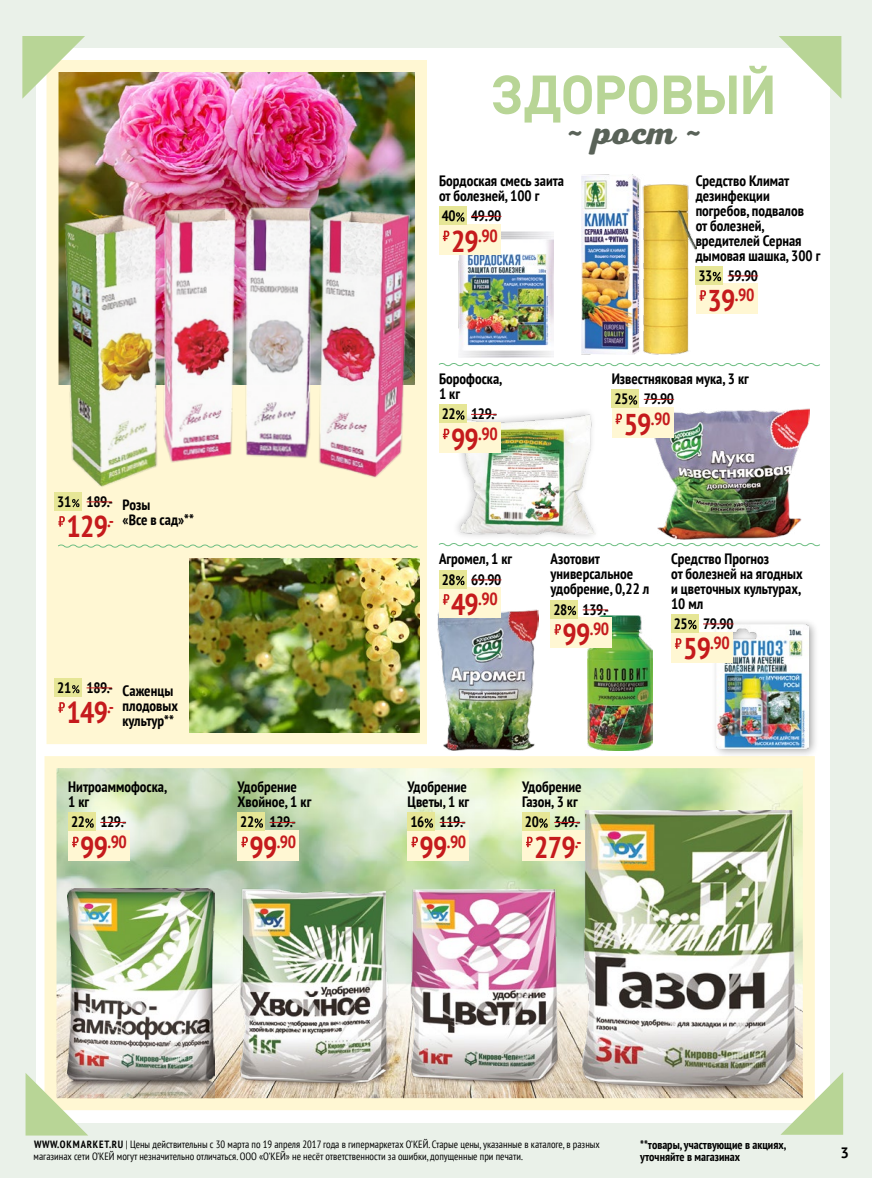
<style>
.page{position:relative;width:872px;height:1178px;background:#eaf1e9}
.page>*{position:absolute;margin:0;border:0;box-sizing:border-box;transform-origin:0 0}
.t1{font:700 54px "DIN Pro";letter-spacing:-.03em;color:#b8d596}
.t2{font:700 36px "Nexa Script";color:#596258}
.t3{font:700 condensed 30px "PT Sans";letter-spacing:-.025em;color:#c51a1c}
.t4{font:700 condensed 17.55px "PT Sans";letter-spacing:-.025em;color:#c51a1c}
.t5{font:700 condensed 15px/15px "PT Sans";color:#000}
.t6{font:700 15px "PT Sans";color:#000}
.t7{font:700 condensed 12px/12px "PT Sans";color:#000}
.t8{font:condensed 10.5px/12px "PT Sans";color:#000}
.s1{font-size:30px}
.s2{font-weight:700}
</style>
<div class="page">
<div style="left:36px;top:48px;width:794px;height:1074px;background:#fff"></div>
<div style="left:52px;top:66px;width:369px;height:672px;background:#fff7d3"></div>
<img style="left:59px;top:73px;width:355px;height:311px">
<div style="left:46px;top:60px;width:381px;height:684px;border:12px solid #fff7d3"></div>
<img style="left:58px;top:769px;width:744px;height:328px">
<div style="left:45px;top:756px;width:770px;height:354px;border:12px solid #fff7d3"></div>
<svg style="left:779px;top:36px;width:62px;height:62px"></svg>
<svg style="left:26px;top:1073px;width:62px;height:62px;background:#d3e1b4"></svg>
<svg style="left:780px;top:1072px;width:63px;height:63px"></svg>
<div style="left:54px;top:696px;width:62px;height:30px;background:#fff7d3"></div>
<svg style="left:58px;top:702px;width:7px;height:10px"></svg>
<div style="left:54px;top:678px;width:27px;height:18px;background:#e6e696"></div>
<svg style="left:87px;top:687px;width:25px;height:1px"></svg>
<svg style="left:72px;top:685px;width:7px;height:8px"></svg>
<div style="left:54px;top:510px;width:62px;height:30px;background:#fff7d3"></div>
<svg style="left:58px;top:516px;width:7px;height:10px"></svg>
<div style="left:54px;top:492px;width:27px;height:18px;background:#e6e696"></div>
<svg style="left:87px;top:501px;width:25px;height:1px"></svg>
<svg style="left:72px;top:499px;width:7px;height:8px"></svg>
<div style="left:68px;top:830px;width:62px;height:31px;background:#fff7d3"></div>
<svg style="left:72px;top:837px;width:7px;height:10px"></svg>
<div style="left:68px;top:813px;width:27px;height:18px;background:#e6e696"></div>
<svg style="left:100px;top:822px;width:26px;height:1px"></svg>
<svg style="left:85px;top:818px;width:9px;height:10px"></svg>
<div style="left:237px;top:830px;width:62px;height:31px;background:#fff7d3"></div>
<svg style="left:241px;top:837px;width:7px;height:10px"></svg>
<div style="left:237px;top:813px;width:27px;height:18px;background:#e6e696"></div>
<svg style="left:269px;top:822px;width:26px;height:1px"></svg>
<svg style="left:254px;top:818px;width:9px;height:10px"></svg>
<div style="left:407px;top:830px;width:62px;height:31px;background:#fff7d3"></div>
<svg style="left:411px;top:837px;width:7px;height:10px"></svg>
<div style="left:407px;top:813px;width:27px;height:18px;background:#e6e696"></div>
<svg style="left:439px;top:822px;width:26px;height:1px"></svg>
<svg style="left:424px;top:818px;width:9px;height:10px"></svg>
<svg style="left:438px;top:363px;width:382px;height:4px"></svg>
<svg style="left:438px;top:543px;width:382px;height:4px"></svg>
<img style="left:61px;top:205px;width:349px;height:282px">
<div style="left:711px;top:618px;width:108px;height:140px;background:#000;opacity:.35"></div>
<img style="left:717px;top:624px;width:91px;height:124px">
<img style="left:459px;top:231px;width:94px;height:126px">
<img style="left:581px;top:174px;width:115px;height:180px">
<img style="left:577px;top:810px;width:227px;height:288px">
<img style="left:588px;top:616px;width:64px;height:134px">
<img style="left:406px;top:889px;width:155px;height:197px">
<img style="left:68px;top:888px;width:147px;height:210px">
<img style="left:236px;top:888px;width:157px;height:204px">
<div style="left:449px;top:406px;width:151px;height:136px;background:#000;opacity:.25"></div>
<img style="left:458px;top:414px;width:137px;height:120px">
<img style="left:654px;top:408px;width:155px;height:132px">
<img style="left:438px;top:609px;width:100px;height:141px">
<div style="left:522px;top:830px;width:62px;height:31px;background:#fff7d3"></div>
<svg style="left:526px;top:837px;width:6px;height:10px"></svg>
<div style="left:522px;top:813px;width:27px;height:18px;background:#e6e696"></div>
<svg style="left:554px;top:822px;width:25px;height:1px"></svg>
<svg style="left:539px;top:818px;width:9px;height:10px"></svg>
<div style="left:550px;top:618px;width:62px;height:30px;background:#fff7d3"></div>
<svg style="left:554px;top:624px;width:7px;height:10px"></svg>
<div style="left:550px;top:600px;width:27px;height:18px;background:#e6e696"></div>
<svg style="left:582px;top:609px;width:26px;height:1px"></svg>
<svg style="left:567px;top:606px;width:9px;height:9px"></svg>
<div style="left:671px;top:632px;width:62px;height:30px;background:#fff7d3"></div>
<svg style="left:675px;top:638px;width:6px;height:11px"></svg>
<div style="left:671px;top:614px;width:27px;height:18px;background:#e6e696"></div>
<hr style="left:703px;top:623px;width:30px;height:1px;background:#c51a1c">
<svg style="left:688px;top:620px;width:8px;height:9px"></svg>
<div style="left:695px;top:284px;width:62px;height:30px;background:#fff7d3"></div>
<svg style="left:699px;top:290px;width:7px;height:11px"></svg>
<div style="left:695px;top:266px;width:27px;height:18px;background:#e6e696"></div>
<hr style="left:727px;top:275px;width:31px;height:1px;background:#c51a1c">
<svg style="left:712px;top:272px;width:9px;height:9px"></svg>
<div style="left:611px;top:407px;width:62px;height:31px;background:#fff7d3"></div>
<svg style="left:615px;top:414px;width:7px;height:10px"></svg>
<div style="left:611px;top:390px;width:27px;height:18px;background:#e6e696"></div>
<hr style="left:644px;top:399px;width:30px;height:1px;background:#c51a1c">
<svg style="left:628px;top:395px;width:9px;height:10px"></svg>
<div style="left:439px;top:422px;width:62px;height:31px;background:#fff7d3"></div>
<svg style="left:443px;top:429px;width:6px;height:10px"></svg>
<div style="left:439px;top:405px;width:27px;height:18px;background:#e6e696"></div>
<svg style="left:471px;top:414px;width:25px;height:1px"></svg>
<svg style="left:456px;top:410px;width:8px;height:10px"></svg>
<div style="left:439px;top:224px;width:62px;height:31px;background:#fff7d3"></div>
<svg style="left:443px;top:231px;width:6px;height:10px"></svg>
<div style="left:439px;top:207px;width:27px;height:18px;background:#e6e696"></div>
<hr style="left:471px;top:216px;width:30px;height:1px;background:#c51a1c">
<svg style="left:456px;top:212px;width:8px;height:10px"></svg>
<div style="left:439px;top:588px;width:62px;height:30px;background:#fff7d3"></div>
<svg style="left:443px;top:594px;width:6px;height:10px"></svg>
<div style="left:439px;top:570px;width:27px;height:18px;background:#e6e696"></div>
<hr style="left:471px;top:579px;width:30px;height:1px;background:#c51a1c">
<svg style="left:456px;top:576px;width:8px;height:9px"></svg>
<svg style="left:22px;top:36px;width:63px;height:63px"></svg>
<svg style="left:57px;top:543px;width:361px;height:6px"></svg>
<img style="left:189px;top:558px;width:230px;height:174px">
<h1 class="t1" style="left:491px;top:58px;width:287px">ЗДОРОВЫЙ</h1>
<h2 class="t2" style="left:565px;top:111px;width:139px">~ рост ~</h2>
<p class="t5" style="left:123px;top:492px;width:73px;line-height:17.9px;text-indent:-65px">31 189.- Розы<br>«Все в сад»**</p>
<h3 class="t3" style="left:66px;top:507px;width:49px">129<sup>.-</sup></h3>
<p class="t5" style="left:123px;top:680px;width:57px;line-height:16.4px;text-indent:-65px">21 189.- Саженцы плодовых</p>
<p class="t5" style="left:123px;top:713px;width:53px">культур**</p>
<h3 class="t3" style="left:66px;top:693px;width:49px">149<sup>.-</sup></h3>
<p class="t5" style="left:68px;top:779px;width:101px">Нитроаммофоска,<br>1 кг</p>
<p class="t5" style="left:71px;top:814px;width:57px">22 129.-</p>
<p class="t4" style="left:80px;top:830px;width:48px"><span class="s1">99</span>.90</p>
<p class="t5" style="left:237px;top:779px;width:75px">Удобрение<br>Хвойное, 1 кг</p>
<p class="t5" style="left:240px;top:814px;width:57px">22 129.-</p>
<p class="t4" style="left:249px;top:830px;width:48px"><span class="s1">99</span>.90</p>
<p class="t5" style="left:439px;top:173px;width:127px">Бордоская смесь заита от болезней, 100 г</p>
<p class="t5" style="left:442px;top:208px;width:61px">40 49.90</p>
<p class="t4" style="left:451px;top:224px;width:48px"><span class="s1">29</span>.90</p>
<p class="t5" style="left:439px;top:371px;width:65px">Борофоска,<br>1 кг</p>
<p class="t5" style="left:442px;top:406px;width:57px">22 129.-</p>
<p class="t4" style="left:451px;top:422px;width:48px"><span class="s1">99</span>.90</p>
<p class="t5" style="left:695px;top:173px;width:126px">Средство Климат дезинфекции погребов, подвалов<br>от болезней, вредителей Серная дымовая шашка, 300 г</p>
<p class="t5" style="left:698px;top:268px;width:61px">33 59.90</p>
<p class="t4" style="left:707px;top:283px;width:48px"><span class="s1">39</span>.90</p>
<p class="t5" style="left:611px;top:371px;width:139px">Известняковая мука, 3 кг</p>
<p class="t5" style="left:614px;top:391px;width:61px">25 79.90</p>
<p class="t4" style="left:623px;top:407px;width:48px"><span class="s1">59</span>.90</p>
<p class="t5" style="left:439px;top:551px;width:75px">Агромел, 1 кг</p>
<p class="t5" style="left:442px;top:572px;width:61px">28 69.90</p>
<p class="t4" style="left:451px;top:587px;width:48px"><span class="s1">49</span>.90</p>
<p class="t5" style="left:550px;top:551px;width:100px">Азотовит универсальное удобрение, 0,22 л</p>
<p class="t5" style="left:553px;top:602px;width:57px">28 139.-</p>
<p class="t4" style="left:562px;top:617px;width:48px"><span class="s1">99</span>.90</p>
<p class="t5" style="left:671px;top:551px;width:133px">Средство Прогноз<br>от болезней на ягодных и цветочных культурах,<br>10 мл</p>
<p class="t5" style="left:674px;top:616px;width:61px">25 79.90</p>
<p class="t4" style="left:683px;top:631px;width:48px"><span class="s1">59</span>.90</p>
<p class="t5" style="left:407px;top:779px;width:63px">Удобрение<br>Цветы, 1 кг</p>
<p class="t5" style="left:522px;top:779px;width:61px">Удобрение<br>Газон, 3 кг</p>
<p class="t5" style="left:410px;top:814px;width:57px">16 119.-</p>
<p class="t5" style="left:525px;top:814px;width:57px">20 349.-</p>
<p class="t4" style="left:419px;top:830px;width:48px"><span class="s1">99</span>.90</p>
<h3 class="t3" style="left:534px;top:827px;width:49px">279<sup>.-</sup></h3>
<p class="t8" style="left:34px;top:1138px;width:568px"><span class="s2">WWW.OKMARKET.RU</span> | Цены действительны с 30 марта по 19 апреля 2017 года в гипермаркетах О’КЕЙ. Старые цены, указанные в каталоге, в разных магазинах сети О’КЕЙ могут незначительно отличаться. ООО «О’КЕЙ» не несёт ответственности за ошибки, допущенные при печати.</p>
<p class="t6" style="left:840px;top:1142px;width:10px">3</p>
<p class="t7" style="left:640px;top:1139px;width:148px">**товары, участвующие в акциях, уточняйте в магазинах</p>
</div>
